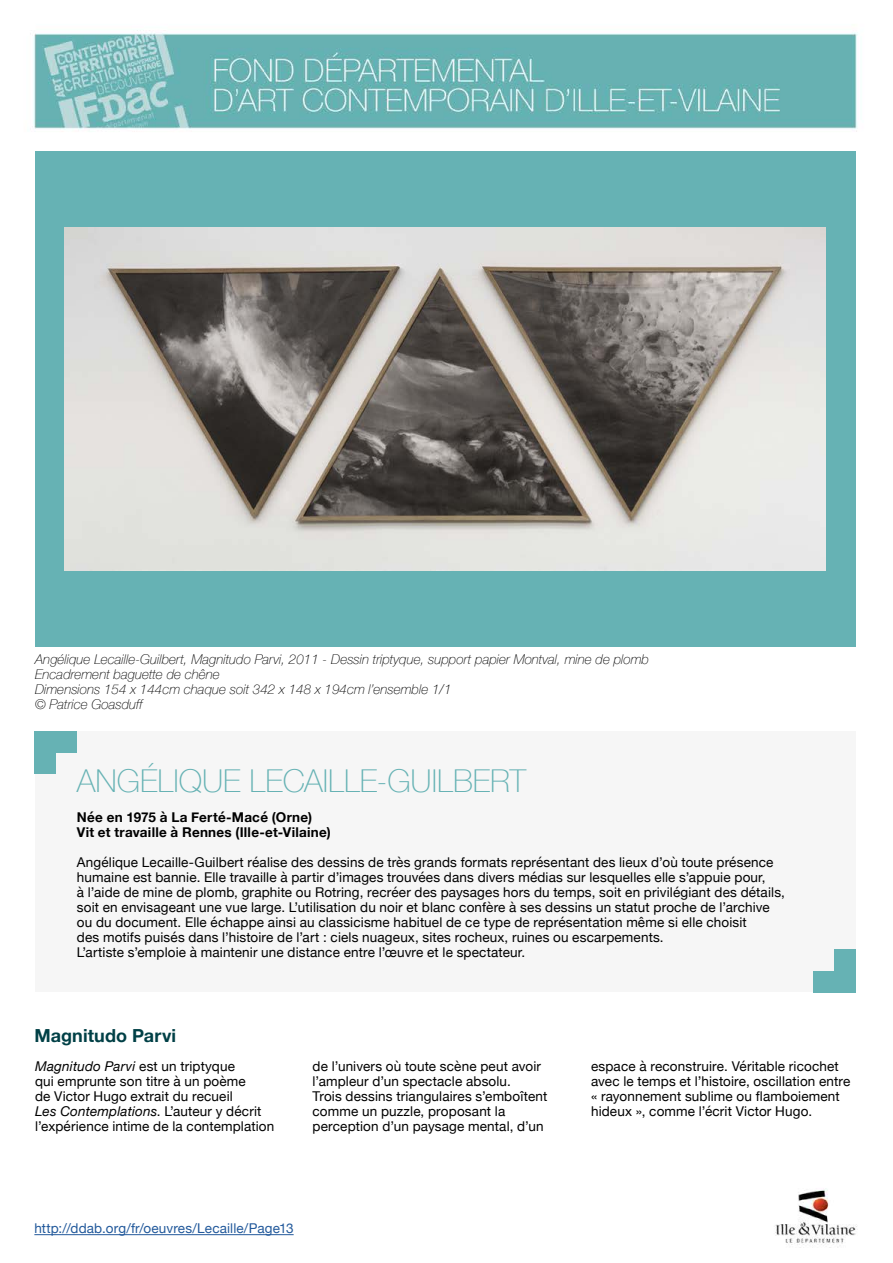
<style>
.page{position:relative;width:893px;height:1263px;background:#fff}
.page>*{position:absolute;margin:0;border:0;box-sizing:border-box;transform-origin:0 0}
.t1{font:100 31.5px "Helvetica Neue";color:#66b2b4}
.t2{font:700 18px "Helvetica Neue";letter-spacing:.005em;color:#004046}
.t3{font:13.5px/15px "Helvetica Neue";letter-spacing:.01em;color:#000}
.t4{font:italic 100 13.5px/15px "Helvetica Neue";color:#000}
.t5{font:700 13.5px/15px "Helvetica Neue";letter-spacing:.02em;color:#000}
.t6{font:13.5px "Helvetica Neue";letter-spacing:.01em;color:#22599b}
.s1{font-style:italic}
</style>
<div class="page">
<img style="left:33px;top:30px;width:825px;height:1218px">
<div style="left:35px;top:731px;width:821px;height:261px;background:#f6f6f6"></div>
<div style="left:35px;top:151px;width:820px;height:496px;background:#66b2b4"></div>
<img style="left:64px;top:227px;width:762px;height:344px">
<div style="left:34px;top:731px;width:22px;height:22px;background:#66b2b4"></div>
<div style="left:34px;top:753px;width:22px;height:21px;background:#66b2b4"></div>
<div style="left:56px;top:731px;width:21px;height:22px;background:#66b2b4"></div>
<hr style="left:34px;top:1234px;width:260px;height:1px;background:#22599b">
<div style="left:834px;top:971px;width:22px;height:21px;background:#66b2b4"></div>
<div style="left:834px;top:950px;width:22px;height:21px;background:#66b2b4"></div>
<div style="left:813px;top:971px;width:21px;height:21px;background:#66b2b4"></div>
<p class="t4" style="left:35px;top:651px;width:615px">Angélique Lecaille-Guilbert, Magnitudo Parvi, 2011 - Dessin triptyque, support papier Montval, mine de plomb Encadrement baguette de chêne<br>Dimensions 154 x 144cm chaque soit 342 x 148 x 194cm l’ensemble 1/1<br>© Patrice Goasduff</p>
<h1 class="t1" style="left:77px;top:756px;width:451px">ANGÉLIQUE LECAILLE-GUILBERT</h1>
<p class="t5" style="left:77px;top:810px;width:256px">Née en 1975 à La Ferté-Macé (Orne)<br>Vit et travaille à Rennes (Ille-et-Vilaine)</p>
<p class="t3" style="left:77px;top:855px;width:710px">Angélique Lecaille-Guilbert réalise des dessins de très grands formats représentant des lieux d’où toute présence humaine est bannie. Elle travaille à partir d’images trouvées dans divers médias sur lesquelles elle s’appuie pour,<br>à l’aide de mine de plomb, graphite ou Rotring, recréer des paysages hors du temps, soit en privilégiant des détails, soit en envisageant une vue large. L’utilisation du noir et blanc confère à ses dessins un statut proche de l’archive ou du document. Elle échappe ainsi au classicisme habituel de ce type de représentation même si elle choisit<br>des motifs puisés dans l’histoire de l’art : ciels nuageux, sites rocheux, ruines ou escarpements.<br>L’artiste s’emploie à maintenir une distance entre l’œuvre et le spectateur.</p>
<h2 class="t2" style="left:34px;top:1021px;width:143px">Magnitudo Parvi</h2>
<p class="t3" style="left:313px;top:1059px;width:236px">de l’univers où toute scène peut avoir l’ampleur d’un spectacle absolu.<br>Trois dessins triangulaires s’emboîtent comme un puzzle, proposant la perception d’un paysage mental, d’un</p>
<p class="t3" style="left:35px;top:1059px;width:241px"><span class="s1">Magnitudo Parvi</span> est un triptyque<br>qui emprunte son titre à un poème<br>de Victor Hugo extrait du recueil<br><span class="s1">Les Contemplations</span>. L’auteur y décrit l’expérience intime de la contemplation</p>
<p class="t3" style="left:591px;top:1059px;width:261px">espace à reconstruire. Véritable ricochet avec le temps et l’histoire, oscillation entre « rayonnement sublime ou flamboiement hideux », comme l’écrit Victor Hugo.</p>
<p class="t6" style="left:34px;top:1219px;width:261px">http://ddab.org/fr/oeuvres/Lecaille/Page13</p>
</div>
